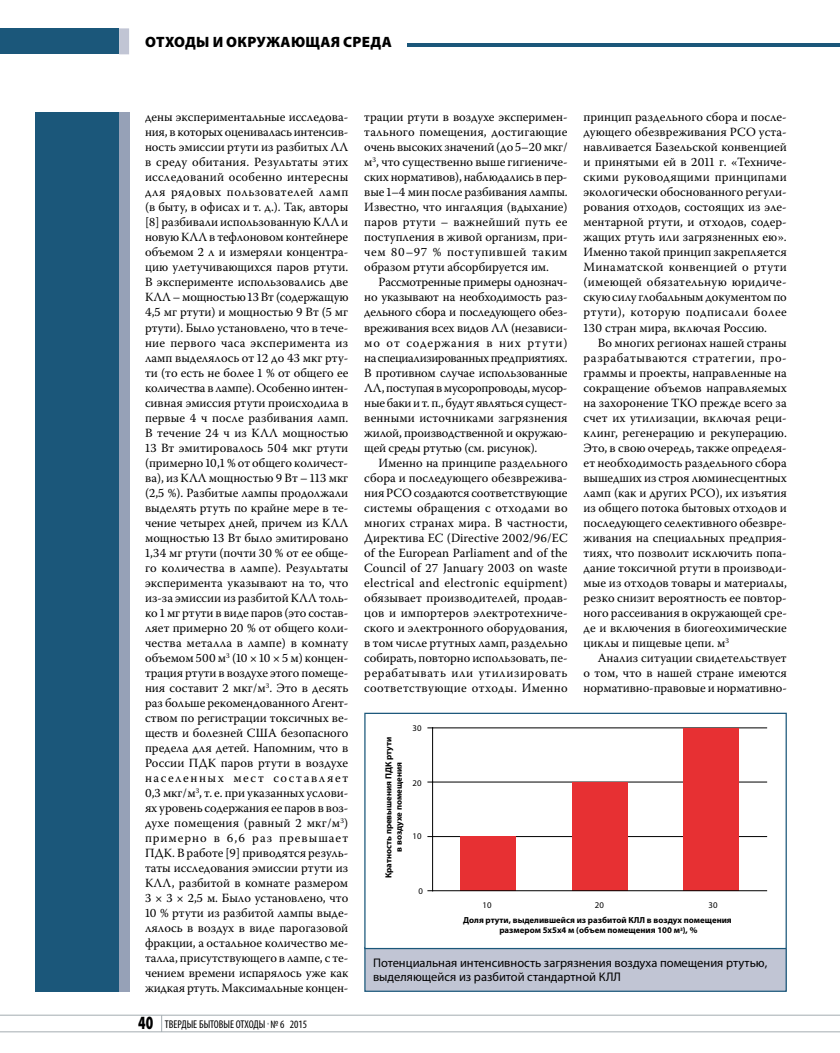
<style>
.page{position:relative;width:840px;height:1053px;background:#fff}
.page>*{position:absolute;margin:0;border:0;box-sizing:border-box;transform-origin:0 0}
.t1{font:900 15px "Myriad Pro";letter-spacing:.02em;color:#000}
.t2{font:12.5px/15px "Warnock Pro";color:#000;text-align:justify}
.t3{font:12.5px/14.4px "Myriad Pro";color:#000}
.t4{font:condensed 11.25px "Myriad Pro";color:#000}
.t5{font:700 8.75px/10.5px "Myriad Pro";color:#000;text-align:center}
.t6{font:8.75px "Myriad Pro";letter-spacing:-.005em;color:#000}
.t7{font:700 5px "Myriad Pro";color:#000}
.s1{font-size:5px;color:#fff}
.s2{font-weight:900;font-stretch:normal;font-size:18.75px}
</style>
<div class="page">
<svg style="left:0;top:1014px;width:840px;height:18px"></svg>
<div style="left:0;top:28px;width:119px;height:26px;background:#1b577a"></div>
<div style="left:119px;top:28px;width:10px;height:26px;background:#c1c5d4"></div>
<hr style="left:408px;top:43px;width:432px;height:4px;background:#1b577a">
<div style="left:365px;top:947px;width:421px;height:44px;background:#c1c5d4"></div>
<hr style="left:432px;top:836px;width:334px;height:1px;background:#000">
<hr style="left:432px;top:781px;width:334px;height:1px;background:#000">
<hr style="left:432px;top:727px;width:334px;height:1px;background:#000">
<div style="left:460px;top:836px;width:56px;height:54px;background:#e73033"></div>
<div style="left:572px;top:782px;width:55px;height:108px;background:#e73033"></div>
<div style="left:683px;top:727px;width:55px;height:163px;background:#e73033"></div>
<hr style="left:432px;top:727px;width:1px;height:163px;background:#000">
<hr style="left:432px;top:890px;width:334px;height:1px;background:#000">
<div style="left:364px;top:712px;width:423px;height:237px;border:1px solid #1b577a"></div>
<div style="left:35px;top:112px;width:84px;height:879px;background:#1b577a"></div>
<div style="left:119px;top:112px;width:10px;height:879px;background:#96a1b7"></div>
<p class="t1" style="left:145px;top:33px;width:248px">отходы и окружающая среда</p>
<p class="t2" style="left:583px;top:109px;width:205px">принцип раздельного сбора и после&shy;дующего обезвреживания РСО уста&shy;навливается Базельской конвенцией и принятыми ей в 2011 г. «Техниче&shy;скими руководящими принципами экологически обоснованного регули&shy;рования отходов, состоящих из эле&shy;ментарной ртути, и отходов, содер&shy;жащих ртуть или загрязненных ею».<br>Именно такой принцип закрепляется Минаматской конвенцией о ртути (имеющей обязательную юридиче&shy;скую силу глобальным документом по ртути), которую подписали более 130 стран мира, включая Россию.</p>
<p class="t2" style="left:583px;top:334px;width:205px;text-indent:14px">Во многих регионах нашей страны разрабатываются стратегии, про&shy;граммы и проекты, направленные на сокращение объемов направляемых на захоронение ТКО прежде всего за счет их утилизации, включая реци&shy;клинг, регенерацию и рекуперацию.<br>Это, в свою очередь, также определя&shy;ет необходимость раздельного сбора вышедших из строя люминесцентных ламп (как и других РСО), их изъятия из общего потока бытовых отходов и последующего селективного обезвре&shy;живания на специальных предприя&shy;тиях, что позволит исключить попа&shy;дание токсичной ртути в производи&shy;мые из отходов товары и материалы, резко снизит вероятность ее повтор&shy;ного рассеивания в окружающей сре&shy;де и включения в биогеохимические циклы и пищевые цепи. м<sup>3</sup></p>
<p class="t2" style="left:583px;top:649px;width:205px;text-indent:14px">Анализ ситуации свидетельствует о том, что в нашей стране имеются нормативно-правовые и нормативно-</p>
<p class="t2" style="left:145px;top:109px;width:205px">дены экспериментальные исследова&shy;ния, в которых оценивалась интенсив&shy;ность эмиссии ртути из разбитых ЛЛ в среду обитания. Результаты этих исследований особенно интересны для рядовых пользователей ламп (в быту, в офисах и т. д.). Так, авторы [8] разбивали использованную КЛЛ и новую КЛЛ в тефлоновом контейнере объемом 2 л и измеряли концентра&shy;цию улетучивающихся паров ртути.<br>В эксперименте использовались две КЛЛ – мощностью 13 Вт (содержащую 4,5 мг ртути) и мощностью 9 Вт (5 мг ртути). Было установлено, что в тече&shy;ние первого часа эксперимента из ламп выделялось от 12 до 43 мкг рту&shy;ти (то есть не более 1 % от общего ее количества в лампе). Особенно интен&shy;сивная эмиссия ртути происходила в первые 4 ч после разбивания ламп.<br>В течение 24 ч из КЛЛ мощностью 13 Вт эмитировалось 504 мкг ртути (примерно 10,1 % от общего количест&shy;ва), из КЛЛ мощностью 9 Вт – 113 мкг (2,5 %). Разбитые лампы продолжали выделять ртуть по крайне мере в те&shy;чение четырех дней, причем из КЛЛ мощностью 13 Вт было эмитировано 1,34 мг ртути (почти 30 % от ее обще&shy;го количества в лампе). Результаты эксперимента указывают на то, что из-за эмиссии из разбитой КЛЛ толь&shy;ко 1 мг ртути в виде паров (это состав&shy;ляет примерно 20 % от общего коли&shy;чества металла в лампе) в комнату объемом 500 м<sup>3</sup> (10 × 10 × 5 м) концен&shy;трация ртути в воздухе этого помеще&shy;ния составит 2 мкг/м<sup>3</sup>. Это в десять раз больше рекомендованного Агент&shy;ством по регистрации токсичных ве&shy;ществ и болезней США безопасного предела для детей. Напомним, что в России ПДК паров ртути в воздухе населенных мест составляет 0,3 мкг/м<sup>3</sup>, т. е. при указанных услови&shy;ях уровень содержания ее паров в воз&shy;духе помещения (равный 2 мкг/м<sup>3</sup>) примерно в 6,6 раз превышает ПДК. В работе [9] приводятся резуль&shy;таты исследования эмиссии ртути из КЛЛ, разбитой в комнате размером 3 × 3 × 2,5 м. Было установлено, что 10 % ртути из разбитой лампы выде&shy;лялось в воздух в виде парогазовой фракции, а остальное количество ме&shy;талла, присутствующего в лампе, с те&shy;чением времени испарялось уже как жидкая ртуть. Максимальные концен-</p>
<p class="t2" style="left:364px;top:109px;width:205px">трации ртути в воздухе эксперимен&shy;тального помещения, достигающие очень высоких значений (до 5–20 мкг/ м<sup>3</sup>, что существенно выше гигиениче&shy;ских нормативов), наблюдались в пер&shy;вые 1–4 мин после разбивания лампы.<br>Известно, что ингаляция (вдыхание) паров ртути – важнейший путь ее поступления в живой организм, при&shy;чем 80–97 % поступившей таким образом ртути абсорбируется им.</p>
<p class="t2" style="left:364px;top:274px;width:205px;text-indent:14px">Рассмотренные примеры однознач&shy;но указывают на необходимость раз&shy;дельного сбора и последующего обез&shy;вреживания всех видов ЛЛ (независи&shy;мо от содержания в них ртути) на специализированных предприятиях.<br>В противном случае использованные ЛЛ, поступая в мусоропроводы, мусор&shy;ные баки и т. п., будут являться сущест&shy;венными источниками загрязнения жилой, производственной и окружаю&shy;щей среды ртутью (см. рисунок).</p>
<p class="t2" style="left:364px;top:454px;width:205px;text-indent:14px">Именно на принципе раздельного сбора и последующего обезврежива&shy;ния РСО создаются соответствующие системы обращения с отходами во многих странах мира. В частности, Директива ЕС (Directive 2002/96/EC of the European Parliament and of the Council of 27 January 2003 on waste electrical and electronic equipment) обязывает производителей, продав&shy;цов и импортеров электротехниче&shy;ского и электронного оборудования, в том числе ртутных ламп, раздельно собирать, повторно использовать, пе&shy;рерабатывать или утилизировать соответствующие отходы. Именно</p>
<p class="t6" style="left:412px;top:723px;width:10px">30</p>
<p class="t5" style="left:383px;top:878px;width:143px;rotate:-90deg">Кратность превышения ПДК ртути в воздухе помещения</p>
<p class="t6" style="left:412px;top:777px;width:10px">20</p>
<p class="t6" style="left:412px;top:830px;width:10px">10</p>
<p class="t6" style="left:418px;top:885px;width:6px">0</p>
<p class="t6" style="left:482px;top:899px;width:10px">10</p>
<p class="t6" style="left:595px;top:899px;width:10px">20</p>
<p class="t6" style="left:708px;top:899px;width:10px">30</p>
<p class="t5" style="left:463px;top:914px;width:270px">Доля ртути, выделившейся из разбитой КЛЛ в воздух помещения размером 5х5х4 м (объем помещения 100 м<span class="s1">3</span>), %</p>
<p class="t7" style="left:680px;top:925px;width:4px">3</p>
<p class="t3" style="left:373px;top:955px;width:396px">Потенциальная интенсивность загрязнения воздуха помещения ртутью, выделяющейся из разбитой стандартной КЛЛ</p>
<p class="t4" style="left:138px;top:1016px;width:171px"><span class="s2">40</span> ТВЕРДЫЕ БЫТОВЫЕ ОТХОДЫ № 6 2015</p>
</div>
